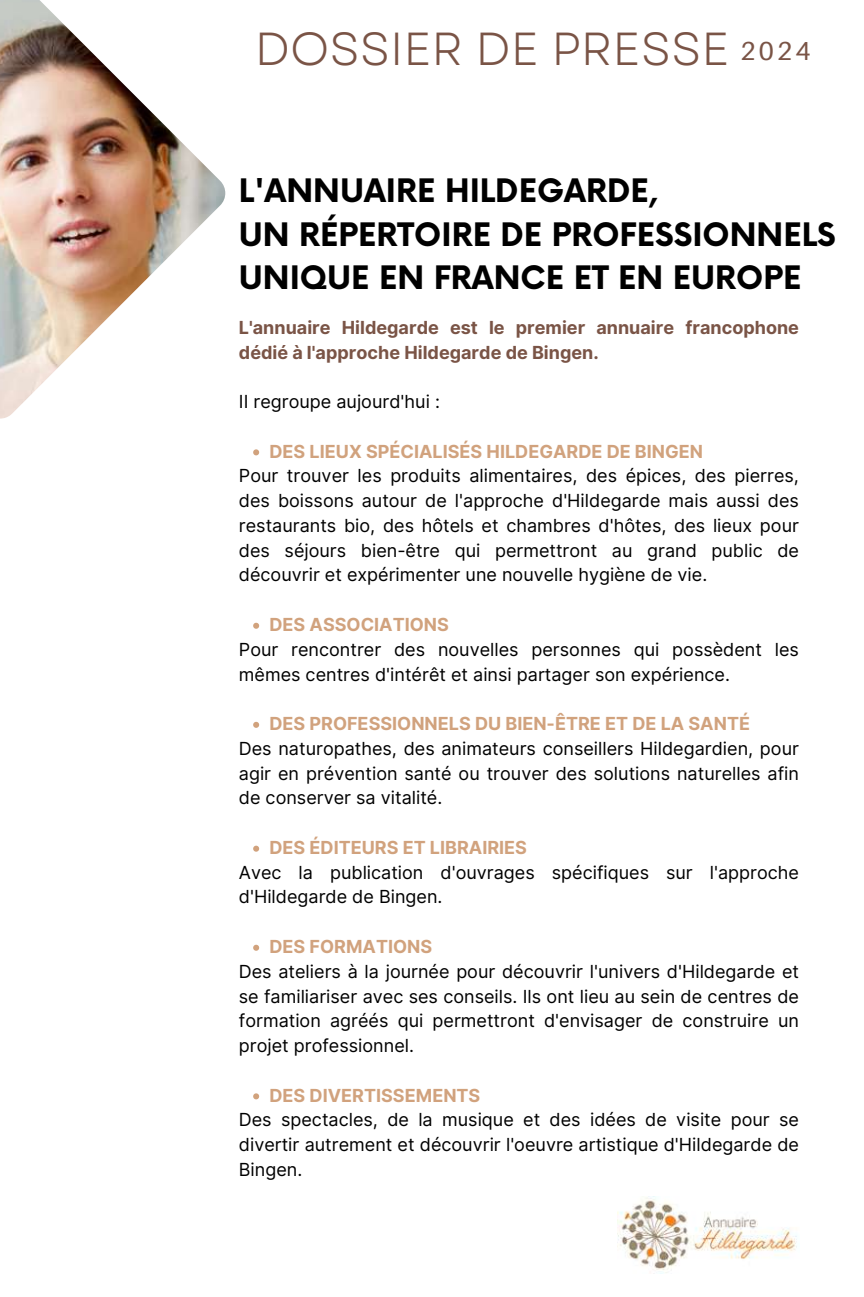
<style>
.page{position:relative;width:864px;height:1297px;background:#fff}
.page>*{position:absolute;margin:0;border:0;box-sizing:border-box;transform-origin:0 0}
.t1{font:46.2px "Garet";color:#7a5446}
.t2{font:700 31.5px/43.5px "Now";color:#000}
.t3{font:26px "Aileron";color:#7a5446}
.t4{font:18px/24.8px "Inter";color:#000;text-align:justify}
.t5{font:700 18px "Inter";color:#d1a27d}
.t6{font:700 18px/24.8px "Inter";color:#7a5446}
</style>
<div class="page">
<svg style="left:253px;top:449px;width:6px;height:6px"></svg>
<svg style="left:253px;top:622px;width:6px;height:6px"></svg>
<svg style="left:253px;top:721px;width:6px;height:6px"></svg>
<svg style="left:253px;top:845px;width:6px;height:6px"></svg>
<svg style="left:253px;top:944px;width:6px;height:6px"></svg>
<svg style="left:253px;top:1093px;width:6px;height:6px"></svg>
<img style="left:0;top:0;width:225px;height:418px">
<img style="left:618px;top:1196px;width:179px;height:76px">
<h1 class="t1" style="left:255px;top:15px;width:476px">DOSSIER DE PRESSE</h1>
<h3 class="t3" style="left:741px;top:34px;width:72px">2024</h3>
<h2 class="t2" style="left:239px;top:171px;width:598px">L'ANNUAIRE HILDEGARDE,<br>UN RÉPERTOIRE DE PROFESSIONNELS<br>UNIQUE EN FRANCE ET EN EUROPE</h2>
<p class="t6" style="left:239px;top:315px;width:562px">L'annuaire Hildegarde est le premier annuaire francophone dédié à l'approche Hildegarde de Bingen.</p>
<p class="t4" style="left:239px;top:389px;width:203px">II regroupe aujourd'hui :</p>
<p class="t5" style="left:270px;top:440px;width:435px">DES LIEUX SPÉCIALISÉS HILDEGARDE DE BINGEN</p>
<p class="t4" style="left:239px;top:463px;width:562px">Pour trouver les produits alimentaires, des épices, des pierres, des boissons autour de l'approche d'Hildegarde mais aussi des restaurants bio, des hôtels et chambres d'hôtes, des lieux pour des séjours bien-être qui permettront au grand public de découvrir et expérimenter une nouvelle hygiène de vie.</p>
<p class="t5" style="left:270px;top:613px;width:181px">DES ASSOCIATIONS</p>
<p class="t4" style="left:239px;top:636px;width:562px">Pour rencontrer des nouvelles personnes qui possèdent les mêmes centres d'intérêt et ainsi partager son expérience.</p>
<p class="t5" style="left:270px;top:712px;width:482px">DES PROFESSIONNELS DU BIEN-ÊTRE ET DE LA SANTÉ</p>
<p class="t4" style="left:239px;top:735px;width:562px">Des naturopathes, des animateurs conseillers Hildegardien, pour agir en prévention santé ou trouver des solutions naturelles afin de conserver sa vitalité.</p>
<p class="t5" style="left:270px;top:836px;width:259px">DES ÉDITEURS ET LIBRAIRIES</p>
<p class="t4" style="left:239px;top:859px;width:562px">Avec la publication d'ouvrages spécifiques sur l'approche d'Hildegarde de Bingen.</p>
<p class="t5" style="left:270px;top:935px;width:164px">DES FORMATIONS</p>
<p class="t4" style="left:239px;top:958px;width:562px">Des ateliers à la journée pour découvrir l'univers d'Hildegarde et se familiariser avec ses conseils. Ils ont lieu au sein de centres de formation agréés qui permettront d'envisager de construire un projet professionnel.</p>
<p class="t5" style="left:270px;top:1083px;width:212px">DES DIVERTISSEMENTS</p>
<p class="t4" style="left:239px;top:1107px;width:562px">Des spectacles, de la musique et des idées de visite pour se divertir autrement et découvrir l'oeuvre artistique d'Hildegarde de Bingen.</p>
</div>
